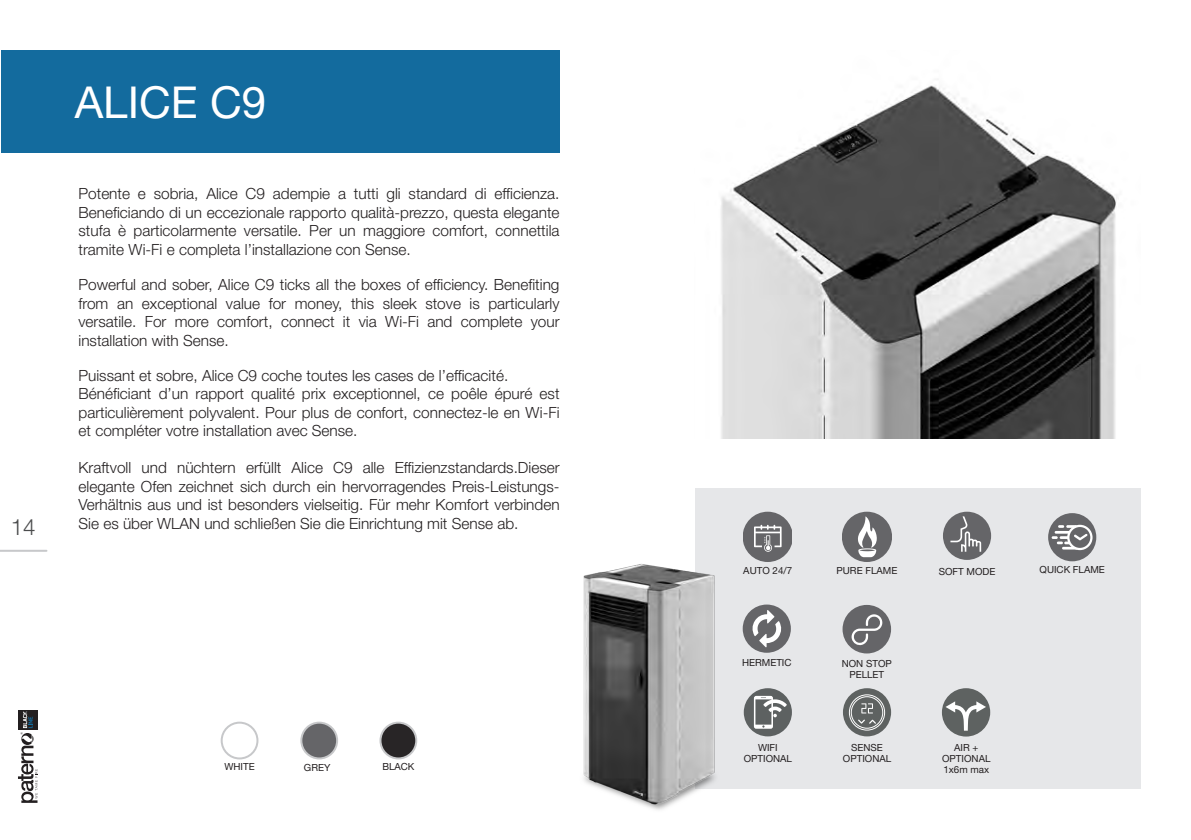
<style>
.page{position:relative;width:1191px;height:840px;background:#fff}
.page>*{position:absolute;margin:0;border:0;box-sizing:border-box;transform-origin:0 0}
.Titre_Poêle{font:44px "Helvetica Neue LT Std";color:#fff}
.t1{font:300 22.4px "Helvetica Neue LT Std";color:#4b4c4d}
.t2{font:300 15.4px/18.4px "Helvetica Neue LT Std";color:#231f20;text-align:justify}
.t3{font:9.8px "Helvetica Neue LT Std";color:#231f20}
</style>
<div class="page">
<svg style="left:18px;top:710px;width:20px;height:92px"></svg>
<hr style="left:0;top:549px;width:47px;height:2px;background:#c7c8ca">
<img style="left:721px;top:85px;width:396px;height:353px">
<div style="left:695px;top:488px;width:445px;height:300px;background:#e6e7e9"></div>
<div style="left:942px;top:687px;width:48px;height:49px;background:#5e6261;border-radius:50%"></div>
<svg style="left:945px;top:701px;width:41px;height:29px"></svg>
<div style="left:1px;top:51px;width:558px;height:102px;background:#136b9e"></div>
<div style="left:1048px;top:513px;width:48px;height:48px;background:#656568;border-radius:50%"></div>
<svg style="left:1051px;top:525px;width:36px;height:24px"></svg>
<div style="left:1067px;top:524px;width:25px;height:26px;border:2px solid #fff;border-radius:50%"></div>
<div style="left:943px;top:511px;width:48px;height:48px;background:#656568;border-radius:50%"></div>
<svg style="left:950px;top:516px;width:31px;height:35px"></svg>
<div style="left:842px;top:604px;width:49px;height:49px;background:#656568;border-radius:50%"></div>
<svg style="left:851px;top:614px;width:31px;height:31px"></svg>
<div style="left:743px;top:511px;width:49px;height:50px;background:#656568;border-radius:50%"></div>
<svg style="left:754px;top:524px;width:27px;height:8px"></svg>
<div style="left:842px;top:511px;width:49px;height:50px;background:#656568;border-radius:50%"></div>
<svg style="left:858px;top:516px;width:19px;height:41px"></svg>
<svg style="left:843px;top:687px;width:48px;height:49px"></svg>
<svg style="left:861px;top:703px;width:12px;height:10px"></svg>
<svg style="left:858px;top:719px;width:18px;height:4px"></svg>
<div style="left:849px;top:694px;width:36px;height:36px;border:1px solid #fff;border-radius:50%"></div>
<div style="left:850px;top:695px;width:33px;height:33px;border:1px solid #fff;border-radius:50%"></div>
<img style="left:583px;top:532px;width:209px;height:278px">
<div style="left:221px;top:721px;width:37px;height:38px;border:2px solid #c7c8ca;border-radius:50%"></div>
<div style="left:301px;top:722px;width:36px;height:36px;background:#656568;border-radius:50%"></div>
<div style="left:300px;top:721px;width:38px;height:38px;border:2px solid #c7c8ca;border-radius:50%"></div>
<div style="left:380px;top:722px;width:36px;height:36px;background:#282526;border-radius:50%"></div>
<div style="left:379px;top:721px;width:38px;height:38px;border:2px solid #c7c8ca;border-radius:50%"></div>
<h2 class="t1" style="left:11px;top:513px;width:26px">14</h2>
<p class="Titre_Poêle" style="left:75px;top:76px;width:193px">ALICE C9</p>
<p class="t2" style="left:78px;top:184px;width:482px">Potente e sobria, Alice C9 adempie a tutti gli standard di efficienza.<br>Beneficiando di un eccezionale rapporto qualità-prezzo, questa elegante stufa è particolarmente versatile. Per un maggiore comfort, connettila tramite Wi-Fi e completa l’installazione con Sense.</p>
<p class="t2" style="left:78px;top:275px;width:482px">Powerful and sober, Alice C9 ticks all the boxes of efficiency. Benefiting from an exceptional value for money, this sleek stove is particularly versatile. For more comfort, connect it via Wi-Fi and complete your installation with Sense.</p>
<p class="t2" style="left:78px;top:365px;width:431px">Puissant et sobre, Alice C9 coche toutes les cases de l’efficacité.</p>
<p class="t2" style="left:78px;top:384px;width:482px">Bénéficiant d’un rapport qualité prix exceptionnel, ce poêle épuré est particulièrement polyvalent. Pour plus de confort, connectez-le en Wi-Fi et compléter votre installation avec Sense.</p>
<p class="t2" style="left:78px;top:458px;width:482px">Kraftvoll und nüchtern erfüllt Alice C9 alle Effizienzstandards.Dieser elegante Ofen zeichnet sich durch ein hervorragendes Preis-Leistungs-Verhältnis aus und ist besonders vielseitig. Für mehr Komfort verbinden Sie es über WLAN und schließen Sie die Einrichtung mit Sense ab.</p>
<p class="t3" style="left:224px;top:760px;width:32px">WHITE</p>
<p class="t3" style="left:304px;top:761px;width:28px">GREY</p>
<p class="t3" style="left:382px;top:760px;width:34px">BLACK</p>
<p class="t3" style="left:743px;top:565px;width:50px">AUTO 24/7</p>
<p class="t3" style="left:836px;top:565px;width:62px">PURE FLAME</p>
<p class="t3" style="left:938px;top:565px;width:58px">SOFT MODE</p>
<p class="t3" style="left:1039px;top:563px;width:67px">QUICK FLAME</p>
<p class="t3" style="left:742px;top:656px;width:51px">HERMETIC</p>
<p class="t3" style="left:841px;top:657px;width:52px">NON STOP</p>
<p class="t3" style="left:849px;top:668px;width:36px">PELLET</p>
<p class="t3" style="left:758px;top:741px;width:21px">WIFI</p>
<p class="t3" style="left:743px;top:752px;width:50px">OPTIONAL</p>
<p class="t3" style="left:851px;top:741px;width:33px">SENSE</p>
<p class="t3" style="left:843px;top:752px;width:50px">OPTIONAL</p>
<p class="t3" style="left:954px;top:741px;width:26px">AIR +</p>
<p class="t3" style="left:942px;top:752px;width:50px">OPTIONAL</p>
<p class="t3" style="left:943px;top:763px;width:47px">1x6m max</p>
</div>
